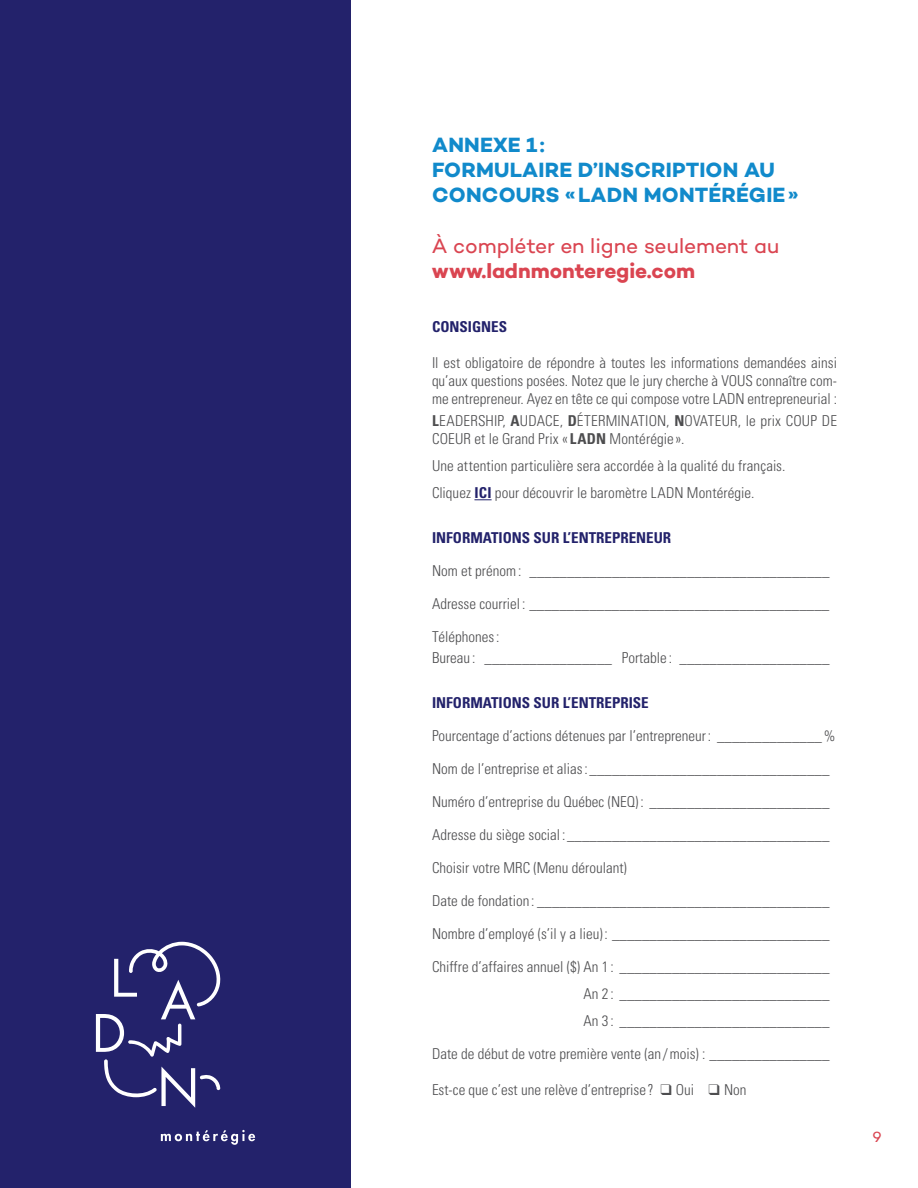
<style>
.page{position:relative;width:918px;height:1188px;background:#fff}
.page>*{position:absolute;margin:0;border:0;box-sizing:border-box;transform-origin:0 0}
.t1{font:700 21px/25.2px "Campton";letter-spacing:.01em;color:#118acb}
.t2{font:21px "Campton";letter-spacing:-.005em;color:#da4551}
.t3{font:700 21px "Campton";letter-spacing:-.005em;color:#da4551}
.t4{font:300 condensed 15px/18px "Univers";color:#4d4d4f}
.t5{font:700 condensed 15px "Univers";color:#23226b}
.t6{font:15px "Campton";color:#da4551}
.s1{font-weight:700}
.s2{font-weight:700;color:#23226b}
</style>
<div class="page">
<svg style="left:474px;top:499px;width:18px;height:1px"></svg>
<div style="left:0;top:0;width:351px;height:1188px;background:#23226b"></div>
<svg style="left:161px;top:1130px;width:94px;height:15px"></svg>
<svg style="left:96px;top:942px;width:125px;height:166px"></svg>
<h1 class="t1" style="left:432px;top:132px;width:368px">ANNEXE 1:<br>FORMULAIRE D’INSCRIPTION AU<br>CONCOURS «LADN MONTÉRÉGIE»</h1>
<h1 class="t2" style="left:432px;top:232px;width:349px">À compléter en ligne seulement au</h1>
<h1 class="t3" style="left:432px;top:257px;width:265px">www.ladnmonteregie.com</h1>
<p class="t5" style="left:432px;top:317px;width:77px">CONSIGNES</p>
<p class="t4" style="left:432px;top:354px;width:407px;text-align:justify">Il est obligatoire de répondre à toutes les informations demandées ainsi qu’aux questions posées. Notez que le jury cherche à VOUS connaître com&shy;me entrepreneur. Ayez en tête ce qui compose votre LADN entrepreneurial :</p>
<p class="t4" style="left:432px;top:412px;width:406px"><span class="s1">L</span>EADERSHIP, <span class="s1">A</span>UDACE, <span class="s1">D</span>ÉTERMINATION, <span class="s1">N</span>OVATEUR, le prix COUP DE<br>COEUR et le Grand Prix « <span class="s1">LADN</span> Montérégie ».</p>
<p class="t4" style="left:432px;top:453px;width:355px;line-height:27px">Une attention particulière sera accordée à la qualité du français.<br>Cliquez <span class="s2">ICI</span> pour découvrir le baromètre LADN Montérégie.</p>
<p class="t5" style="left:432px;top:529px;width:241px">INFORMATIONS SUR L’ENTREPRENEUR</p>
<p class="t4" style="left:432px;top:562px;width:399px">Nom et prénom: ________________________________________</p>
<p class="t4" style="left:432px;top:595px;width:399px">Adresse courriel : ________________________________________</p>
<p class="t4" style="left:432px;top:627px;width:399px;line-height:21px">Téléphones:<br>Bureau : _________________ Portable : ____________________</p>
<p class="t5" style="left:432px;top:694px;width:218px">INFORMATIONS SUR L’ENTREPRISE</p>
<p class="t4" style="left:432px;top:727px;width:405px">Pourcentage d’actions détenues par l’entrepreneur: ______________%</p>
<p class="t4" style="left:432px;top:760px;width:399px">Nom de l’entreprise et alias:________________________________</p>
<p class="t4" style="left:432px;top:793px;width:399px">Numéro d’entreprise du Québec (NEQ) : ________________________</p>
<p class="t4" style="left:432px;top:826px;width:399px">Adresse du siège social :___________________________________</p>
<p class="t4" style="left:432px;top:859px;width:196px">Choisir votre MRC (Menu déroulant)</p>
<p class="t4" style="left:432px;top:892px;width:399px">Date de fondation : _______________________________________</p>
<p class="t4" style="left:432px;top:925px;width:399px">Nombre d’employé (s’il y a lieu) : _____________________________</p>
<p class="t4" style="left:584px;top:954px;width:247px;line-height:27px;text-align:justify;text-indent:-152px">Chiffre d’affaires annuel ($) An 1 : ____________________________ An 2 : ____________________________ An 3 : ____________________________</p>
<p class="t4" style="left:432px;top:1045px;width:399px">Date de début de votre première vente (an /mois) : ________________</p>
<p class="t4" style="left:432px;top:1081px;width:316px">Est-ce que c’est une relève d’entreprise ? ❑ Oui ❑ Non</p>
<p class="t6" style="left:873px;top:1127px;width:11px">9</p>
</div>
